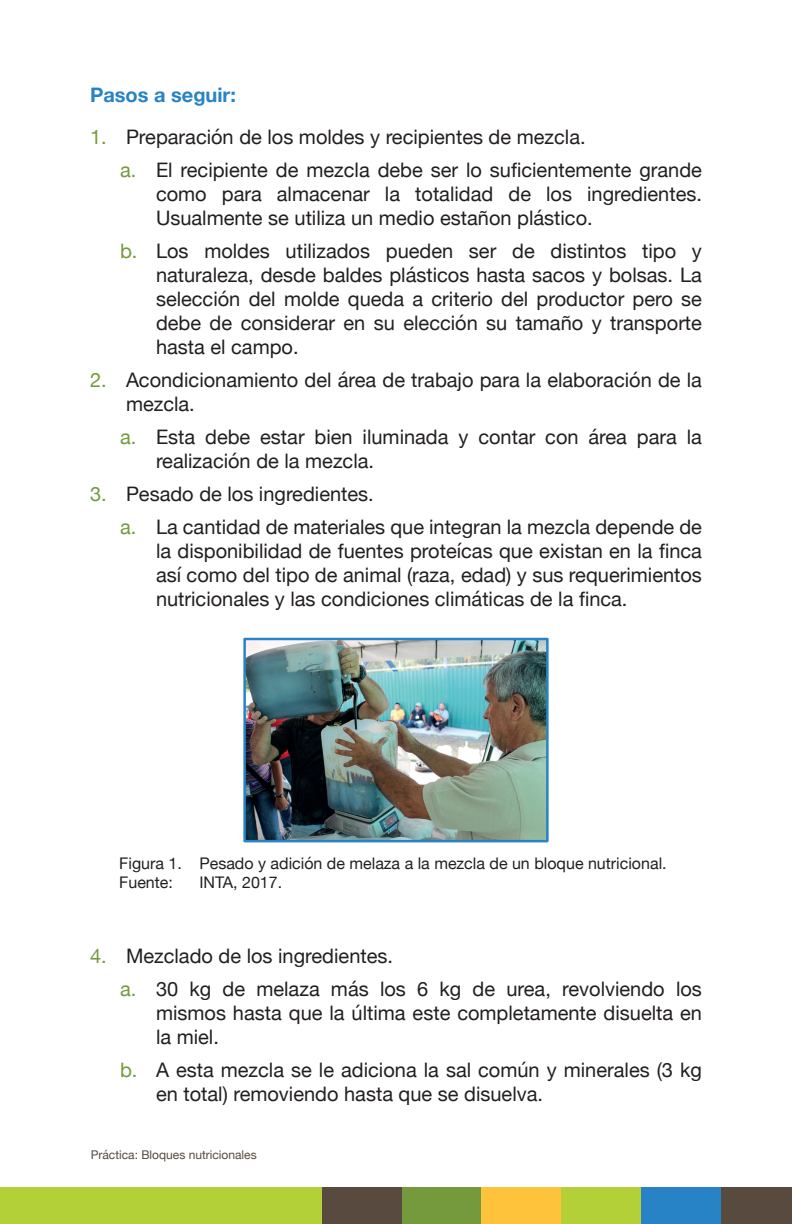
<style>
.page{position:relative;width:792px;height:1224px;background:#fff}
.page>*{position:absolute;margin:0;border:0;box-sizing:border-box;transform-origin:0 0}
.t1{font:20px/24px "Helvetica Neue";color:#231f20}
.t2{font:700 20px "Helvetica Neue";color:#2783c5}
.t3{font:16px/19.2px "Helvetica Neue";color:#231f20}
.t4{font:12px "Helvetica Neue";color:#584a3e}
.s1{color:#759a3d}
</style>
<div class="page">
<div style="left:402px;top:1188px;width:79px;height:36px;background:#759a3d"></div>
<div style="left:322px;top:1188px;width:80px;height:36px;background:#584a3e"></div>
<div style="left:481px;top:1188px;width:80px;height:36px;background:#fec33b"></div>
<div style="left:561px;top:1188px;width:80px;height:36px;background:#b3d038"></div>
<div style="left:641px;top:1187px;width:80px;height:37px;background:#2783c5"></div>
<div style="left:721px;top:1187px;width:71px;height:37px;background:#584a3e"></div>
<div style="left:0;top:1188px;width:322px;height:36px;background:#b3d038"></div>
<img style="left:246px;top:641px;width:300px;height:198px">
<div style="left:243px;top:638px;width:306px;height:204px;border:2px solid #2783c5"></div>
<p class="t2" style="left:90px;top:79px;width:147px">Pasos a seguir:</p>
<p class="t1" style="left:120px;top:121px;width:584px;line-height:33px;text-indent:-30px"><span class="s1">1.</span> Preparación de los moldes y recipientes de mezcla.<br><span class="s1">a.</span> El recipiente de mezcla debe ser lo suficientemente grande</p>
<p class="t1" style="left:156px;top:183px;width:547px">como para almacenar la totalidad de los ingredientes.<br>Usualmente se utiliza un medio estañon plástico.</p>
<p class="t1" style="left:156px;top:240px;width:548px;text-align:justify;text-indent:-36px"><span class="s1">b.</span> Los moldes utilizados pueden ser de distintos tipo y naturaleza, desde baldes plásticos hasta sacos y bolsas. La selección del molde queda a criterio del productor pero se debe de considerar en su elección su tamaño y transporte hasta el campo.</p>
<p class="t1" style="left:126px;top:369px;width:578px;text-indent:-36px"><span class="s1">2.</span> Acondicionamiento del área de trabajo para la elaboración de la mezcla.</p>
<p class="t1" style="left:156px;top:426px;width:548px;text-indent:-36px"><span class="s1">a.</span> Esta debe estar bien iluminada y contar con área para la realización de la mezcla.</p>
<p class="t1" style="left:120px;top:478px;width:584px;line-height:33px;text-indent:-30px"><span class="s1">3.</span> Pesado de los ingredientes.<br><span class="s1">a.</span> La cantidad de materiales que integran la mezcla depende de</p>
<p class="t1" style="left:156px;top:540px;width:548px;text-align:justify">la disponibilidad de fuentes proteícas que existan en la finca así como del tipo de animal (raza, edad) y sus requerimientos nutricionales y las condiciones climáticas de la finca.</p>
<p class="t3" style="left:119px;top:854px;width:549px">Figura 1. Pesado y adición de melaza a la mezcla de un bloque nutricional.<br>Fuente:</p>
<p class="t3" style="left:199px;top:874px;width:84px">INTA, 2017.</p>
<p class="t1" style="left:120px;top:940px;width:583px;line-height:33px;text-indent:-30px"><span class="s1">4.</span> Mezclado de los ingredientes.<br><span class="s1">a.</span> 30 kg de melaza más los 6 kg de urea, revolviendo los</p>
<p class="t1" style="left:156px;top:1002px;width:548px">mismos hasta que la última este completamente disuelta en la miel.</p>
<p class="t1" style="left:156px;top:1059px;width:547px;text-indent:-36px"><span class="s1">b.</span> A esta mezcla se le adiciona la sal común y minerales (3 kg en total) removiendo hasta que se disuelva.</p>
<p class="t4" style="left:91px;top:1146px;width:168px">Práctica: Bloques nutricionales</p>
</div>
